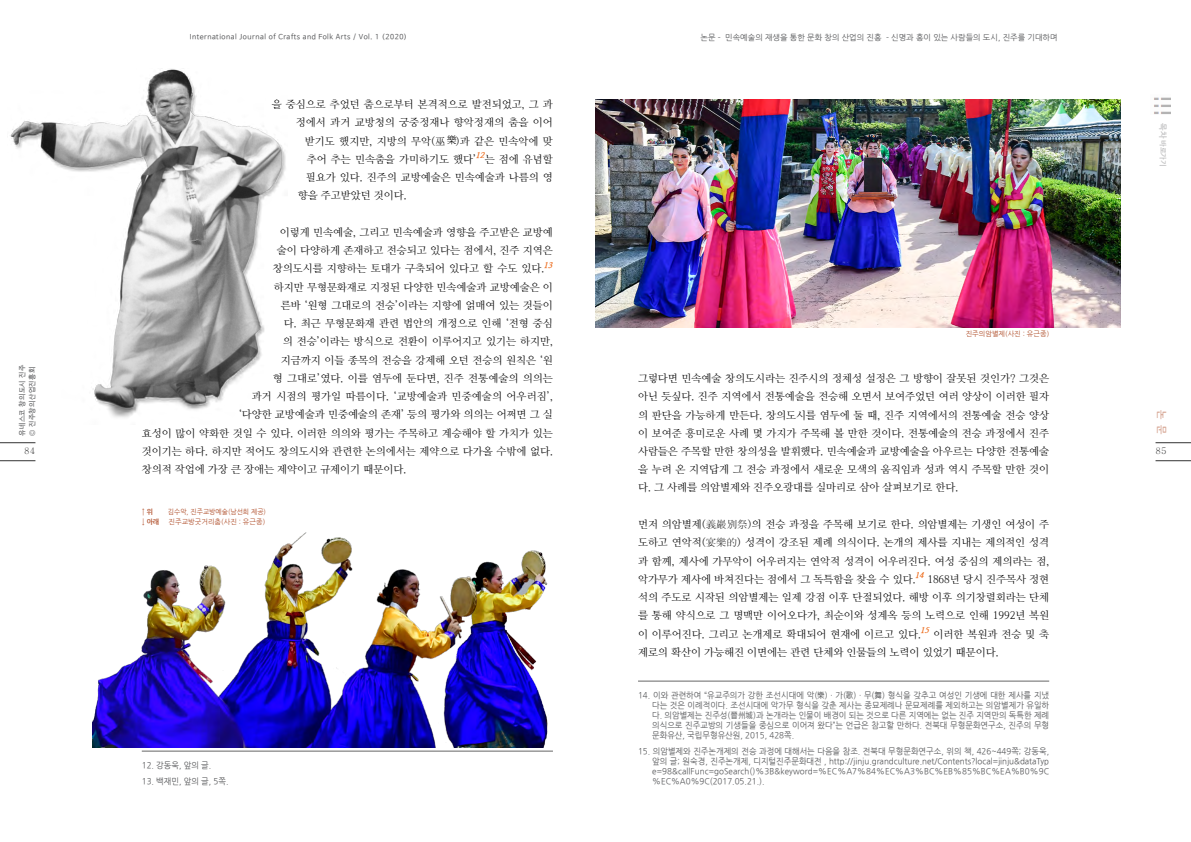
<style>
.page{position:relative;width:1191px;height:842px;background:#fff}
.page>*{position:absolute;margin:0;border:0;box-sizing:border-box;transform-origin:0 0}
.본문{font:10.5px/18.2px "Nanum Myeongjo";color:#000;text-align:justify}
.오른쪽_페이지번호_위_세로_카테고리{font:700 10px "Nanum Gothic";color:#d7a795}
.t1{font:500 9px "Adobe Myungjo Std";color:#333}
.각주{font:8.5px/10px "Nanum Gothic";color:#565759;text-align:justify;scale:.95 1}
.본문-오른쪽페이지_위_카테고리{font:8px "Nanum Gothic";color:#565759}
.본문-2{font:italic 800 8px "Nanum Myeongjo";color:#ec6715}
.t2{font:7px/10px "Nanum Barun Gothic";letter-spacing:.075em;color:#565759}
.그림번호{font:7px "Nanum Gothic";color:#b04f2b}
.그림번호-2{font:7px "Nanum Gothic";color:#b04f2b;scale:.95 1}
.t3{font:700 7px "Nanum Gothic OTF Eco";color:#ababac}
.그림번호-3{font:700 7px "Nanum Gothic";color:#b04f2b;scale:.95 1}
.s1{font-family:"Nanum Myeongjo Yet Hangul"}
.s2{font-size:8px}
.s3{font-family:"Batang Che"}
</style>
<div class="page">
<hr style="left:0;top:460px;width:35px;height:1px;background:#333">
<hr style="left:0;top:442px;width:35px;height:1px;background:#333">
<hr style="left:1155px;top:460px;width:36px;height:1px;background:#333">
<hr style="left:1155px;top:442px;width:36px;height:1px;background:#333">
<img style="left:1153px;top:97px;width:17px;height:17px">
<hr style="left:638px;top:681px;width:411px;height:1px;background:#666">
<hr style="left:142px;top:751px;width:411px;height:1px;background:#666">
<img style="left:93px;top:532px;width:455px;height:215px">
<img style="left:10px;top:69px;width:276px;height:349px">
<img style="left:595px;top:99px;width:525px;height:229px">
<p class="t2" style="left:190px;top:32px;width:219px">International Journal of Crafts and Folk Arts / Vol. 1 (2020)</p>
<p class="본문-오른쪽페이지_위_카테고리" style="left:700px;top:33px;width:358px">논문 - 민속예술의 재생을 통한 문화 창의 산업의 진흥 - 신명과 흥이 있는 사람들의 도시, 진주를 기대하며</p>
<p class="본문" style="left:272px;top:95px;width:282px">을 중심으로 추었던 춤으로부터 본격적으로 발전되었고, 그 과</p>
<p class="본문" style="left:296px;top:114px;width:258px">정에서 과거 교방청의 궁중정재나 향악정재의 춤을 이어</p>
<p class="본문" style="left:305px;top:132px;width:250px">받기도 했지만, 지방의 무악(<span class="s1">巫樂</span>)과 같은 민속악에 맞</p>
<p class="본문" style="left:307px;top:150px;width:171px">추어 추는 민속춤을 가미하기도 했다’</p>
<p class="본문-2" style="left:475px;top:150px;width:13px">12</p>
<p class="본문" style="left:485px;top:150px;width:70px">는 점에 유념할</p>
<p class="본문" style="left:306px;top:168px;width:248px">필요가 있다. 진주의 교방예술은 민속예술과 나름의 영</p>
<p class="본문" style="left:298px;top:186px;width:110px">향을 주고받았던 것이다.</p>
<p class="본문" style="left:280px;top:223px;width:274px">이렇게 민속예술, 그리고 민속예술과 영향을 주고받은 교방예</p>
<p class="본문" style="left:277px;top:241px;width:277px">술이 다양하게 존재하고 전승되고 있다는 점에서, 진주 지역은</p>
<p class="본문" style="left:273px;top:260px;width:273px">창의도시를 지향하는 토대가 구축되어 있다고 할 수도 있다.</p>
<p class="본문-2" style="left:543px;top:260px;width:13px">13</p>
<p class="본문" style="left:274px;top:278px;width:280px">하지만 무형문화재로 지정된 다양한 민속예술과 교방예술은 이</p>
<p class="본문" style="left:281px;top:296px;width:273px">른바 ‘원형 그대로의 전승’이라는 지향에 얽매여 있는 것들이</p>
<p class="본문" style="left:284px;top:314px;width:270px">다. 최근 무형문화재 관련 법안의 개정으로 인해 ‘전형 중심</p>
<p class="본문" style="left:283px;top:332px;width:271px">의 전승’이라는 방식으로 전환이 이루어지고 있기는 하지만,</p>
<p class="본문" style="left:281px;top:351px;width:273px">지금까지 이들 종목의 전승을 강제해 오던 전승의 원칙은 ‘원</p>
<p class="본문" style="left:273px;top:369px;width:281px">형 그대로’였다. 이를 염두에 둔다면, 진주 전통예술의 의의는</p>
<p class="본문" style="left:252px;top:387px;width:303px">과거 시점의 평가일 따름이다. ‘교방예술과 민중예술의 어우러짐’,</p>
<p class="본문" style="left:239px;top:405px;width:315px">‘다양한 교방예술과 민중예술의 존재’ 등의 평가와 의의는 어쩌면 그 실</p>
<p class="본문" style="left:142px;top:424px;width:412px">효성이 많이 약화한 것일 수 있다. 이러한 의의와 평가는 주목하고 계승해야 할 가치가 있는</p>
<p class="본문" style="left:142px;top:442px;width:412px">것이기는 하다. 하지만 적어도 창의도시와 관련한 논의에서는 제약으로 다가올 수밖에 없다.</p>
<p class="본문" style="left:142px;top:460px;width:266px">창의적 작업에 가장 큰 장애는 제약이고 규제이기 때문이다.</p>
<p class="t3" style="left:1166px;top:123px;width:45px;rotate:90deg"><span class="s2">목차</span> 바로가기</p>
<p class="그림번호" style="left:965px;top:331px;width:85px">진주의암별제(사진 : 유근종)</p>
<p class="t2" style="left:17px;top:436px;width:73px;rotate:-90deg">유네스코 창의도시 진주 © 진주창의산업진흥회</p>
<p class="본문" style="left:638px;top:369px;width:413px">그렇다면 민속예술 창의도시라는 진주시의 정체성 설정은 그 방향이 잘못된 것인가? 그것은 아닌 듯싶다. 진주 지역에서 전통예술을 전승해 오면서 보여주었던 여러 양상이 이러한 필자 의 판단을 가능하게 만든다. 창의도시를 염두에 둘 때, 진주 지역에서의 전통예술 전승 양상 이 보여준 흥미로운 사례 몇 가지가 주목해 볼 만한 것이다. 전통예술의 전승 과정에서 진주 사람들은 주목할 만한 창의성을 발휘했다. 민속예술과 교방예술을 아우르는 다양한 전통예술 을 누려 온 지역답게 그 전승 과정에서 새로운 모색의 움직임과 성과 역시 주목할 만한 것이 다. 그 사례를 의암별제와 진주오광대를 실마리로 삼아 살펴보기로 한다.</p>
<p class="본문" style="left:638px;top:515px;width:413px">먼저 의암별제<span class="s1">(</span><span class="s3">義巖別祭</span>)의 전승 과정을 주목해 보기로 한다. 의암별제는 기생인 여성이 주 도하고 연악적(<span class="s3">宴樂的</span>) 성격이 강조된 제례 의식이다. 논개의 제사를 지내는 제의적인 성격 과 함께, 제사에 가무악이 어우러지는 연악적 성격이 어우러진다. 여성 중심의 제의라는 점, 악가무가 제사에 바쳐진다는 점에서 그 독특함을 찾을 수 있다.</p>
<p class="오른쪽_페이지번호_위_세로_카테고리" style="left:1166px;top:410px;width:26px;rotate:90deg">논 문</p>
<p class="t1" style="left:24px;top:446px;width:13px">84</p>
<p class="t1" style="left:1155px;top:446px;width:13px">85</p>
<p class="그림번호-3" style="left:142px;top:509px;width:13px">↑ 위</p>
<p class="그림번호-2" style="left:168px;top:509px;width:105px">김수악, 진주교방예술(남선희 제공)</p>
<p class="그림번호-3" style="left:142px;top:519px;width:20px">↓ 아래</p>
<p class="그림번호" style="left:168px;top:519px;width:98px">진주교방굿거리춤(사진 : 유근종)</p>
<p class="본문-2" style="left:915px;top:570px;width:13px">14</p>
<p class="본문" style="left:638px;top:570px;width:413px;text-indent:289px">1868년 당시 진주목사 정현 석의 주도로 시작된 의암별제는 일제 강점 이후 단절되었다. 해방 이후 의기창렬회라는 단체 를 통해 약식으로 그 명맥만 이어오다가, 최순이와 성계옥 등의 노력으로 인해 1992년 복원 이 이루어진다. 그리고 논개제로 확대되어 현재에 이르고 있다.</p>
<p class="본문-2" style="left:920px;top:625px;width:13px">15</p>
<p class="본문" style="left:638px;top:625px;width:413px;text-indent:295px">이러한 복원과 전승 및 축 제로의 확산이 가능해진 이면에는 관련 단체와 인물들의 노력이 있었기 때문이다.</p>
<p class="각주" style="left:652px;top:690px;width:419px;text-indent:-14px">14. 이와 관련하여 “유교주의가 강한 조선시대에 악(樂)ㆍ가(歌)ㆍ무(舞) 형식을 갖추고 여성인 기생에 대한 제사를 지냈 다는 것은 이례적이다. 조선시대에 악가무 형식을 갖춘 제사는 종묘제례나 문묘제례를 제외하고는 의암별제가 유일하 다. 의암별제는 진주성(晉州城)과 논개라는 인물이 배경이 되는 것으로 다른 지역에는 없는 진주 지역만의 독특한 제례 의식으로 진주교방의 기생들을 중심으로 이어져 왔다”는 언급은 참고할 만하다. 전북대 무형문화연구소, 진주의 무형 문화유산, 국립무형유산원, 2015, 428쪽.</p>
<p class="각주" style="left:652px;top:746px;width:419px;text-indent:-14px">15. 의암별제와 진주논개제의 전승 과정에 대해서는 다음을 참조. 전북대 무형문화연구소, 위의 책, 426~449쪽; 강동욱, 앞의 글; 원숙경, 진주논개제, 디지털진주문화대전,</p>
<p class="각주" style="left:652px;top:756px;width:419px;text-indent:177px">http://jinju.grandculture.net/Contents?local=jinju&amp;dataTyp e=98&amp;callFunc=goSearch()%3B&amp;keyword=%EC%A7%84%EC%A3%BC%EB%85%BC%EA%B0%9C %EC%A0%9C(2017.05.21.).</p>
<p class="각주" style="left:142px;top:760px;width:75px">12. 강동욱, 앞의 글.</p>
<p class="각주" style="left:142px;top:776px;width:93px">13. 백재민, 앞의 글, 5쪽.</p>
</div>
